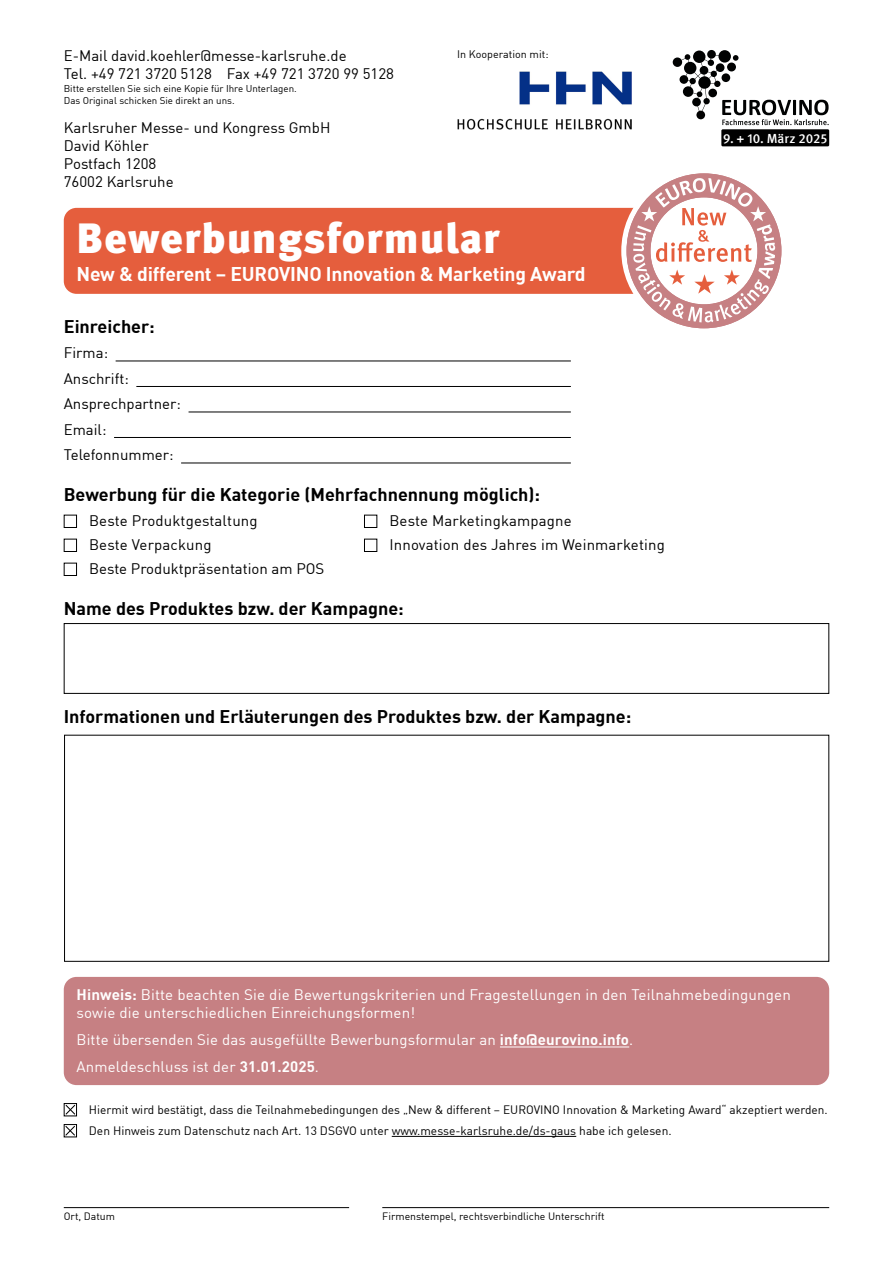
<style>
.page{position:relative;width:893px;height:1263px;background:#fff}
.page>*{position:absolute;margin:0;border:0;box-sizing:border-box;transform-origin:0 0}
.t1{font:900 42.45px "Meta Pro";letter-spacing:.02em;color:#fff}
.t2{font:700 19.5px "DIN";letter-spacing:-.01em;color:#fff}
.t3{font:700 18px "DIN";color:#000}
.t4{font:15px/18px "DIN";color:#000}
.t5{font:15px/18px "DIN";letter-spacing:.01em;color:#fff}
.t6{font:500 13.05px "Meta Pro";letter-spacing:.005em;color:#fff}
.t7{font:12px/21px "DIN";color:#000}
.t8{font:10.8px "DIN";color:#000}
.t9{font:10.5px "DIN";color:#000}
.t10{font:9.75px/11.7px "DIN";color:#000}
.s1{font-weight:700}
</style>
<div class="page">
<div style="left:64px;top:208px;width:585px;height:86px;background:#e55e3d;border-radius:13px"></div>
<hr style="left:116px;top:361px;width:455px;height:1px;background:#000">
<hr style="left:136px;top:386px;width:435px;height:1px;background:#000">
<hr style="left:189px;top:412px;width:382px;height:1px;background:#000">
<hr style="left:114px;top:437px;width:457px;height:1px;background:#000">
<hr style="left:181px;top:463px;width:390px;height:1px;background:#000">
<div style="left:64px;top:515px;width:13px;height:13px;border:1px solid #000"></div>
<div style="left:364px;top:515px;width:13px;height:13px;border:1px solid #000"></div>
<div style="left:64px;top:539px;width:13px;height:13px;border:1px solid #000"></div>
<div style="left:364px;top:539px;width:13px;height:13px;border:1px solid #000"></div>
<div style="left:64px;top:563px;width:13px;height:13px;border:1px solid #000"></div>
<svg style="left:718px;top:50px;width:13px;height:13px"></svg>
<div style="left:693px;top:51px;width:12px;height:12px;background:#010202;border-radius:50%"></div>
<div style="left:673px;top:57px;width:9px;height:10px;background:#010202;border-radius:50%"></div>
<div style="left:707px;top:50px;width:9px;height:9px;background:#010202;border-radius:50%"></div>
<svg style="left:677px;top:54px;width:152px;height:71px"></svg>
<div style="left:721px;top:129px;width:108px;height:17px;background:#000"></div>
<img style="left:457px;top:71px;width:174px;height:59px">
<hr style="left:64px;top:1207px;width:285px;height:1px;background:#000">
<hr style="left:382px;top:1207px;width:447px;height:1px;background:#000">
<hr style="left:392px;top:1136px;width:184px;height:1px;background:#000">
<div style="left:64px;top:1103px;width:13px;height:13px;border:1px solid #000"></div>
<div style="left:64px;top:1124px;width:13px;height:13px;border:1px solid #000"></div>
<div style="left:64px;top:977px;width:765px;height:108px;background:#c68083;border-radius:13px"></div>
<hr style="left:500px;top:1046px;width:129px;height:1px;background:#fff">
<div style="left:64px;top:623px;width:765px;height:71px;border:1px solid #000"></div>
<div style="left:64px;top:735px;width:765px;height:227px;border:1px solid #000"></div>
<svg style="left:621px;top:173px;width:161px;height:156px"></svg>
<svg style="left:64px;top:1104px;width:12px;height:12px"></svg>
<svg style="left:64px;top:1125px;width:12px;height:12px"></svg>
<p class="t4" style="left:64px;top:46px;width:332px">E-Mail david.koehler@messe-karlsruhe.de<br>Tel. +49 721 3720 5128 Fax +49 721 3720 99 5128</p>
<p class="t10" style="left:64px;top:83px;width:235px">Bitte erstellen Sie sich eine Kopie für Ihre Unterlagen.<br>Das Original schicken Sie direkt an uns.</p>
<p class="t4" style="left:64px;top:118px;width:268px">Karlsruher Messe- und Kongress GmbH<br>David Köhler<br>Postfach 1208<br>76002 Karlsruhe</p>
<p class="t8" style="left:457px;top:47px;width:93px">In Kooperation mit:</p>
<h1 class="t1" style="left:77px;top:204px;width:425px">Bewerbungsformular</h1>
<h2 class="t2" style="left:77px;top:261px;width:511px">New &amp; different – EUROVINO Innovation &amp; Marketing Award</h2>
<p class="t3" style="left:64px;top:315px;width:93px">Einreicher:</p>
<p class="t4" style="left:64px;top:340px;width:119px;line-height:25.5px">Firma:<br>Anschrift:<br>Ansprechpartner:<br>Email:<br>Telefonnummer:</p>
<p class="t3" style="left:64px;top:483px;width:478px">Bewerbung für die Kategorie (Mehrfachnennung möglich):</p>
<p class="t4" style="left:89px;top:512px;width:170px">Beste Produktgestaltung</p>
<p class="t4" style="left:389px;top:512px;width:184px">Beste Marketingkampagne</p>
<p class="t4" style="left:89px;top:536px;width:124px">Beste Verpackung</p>
<p class="t4" style="left:389px;top:536px;width:277px">Innovation des Jahres im Weinmarketing</p>
<p class="t4" style="left:89px;top:560px;width:237px">Beste Produktpräsentation am POS</p>
<p class="t3" style="left:64px;top:597px;width:341px">Name des Produktes bzw. der Kampagne:</p>
<p class="t3" style="left:64px;top:705px;width:569px">Informationen und Erläuterungen des Produktes bzw. der Kampagne:</p>
<p class="t6" style="left:723px;top:128px;width:106px">9. + 10. März 2025</p>
<p class="t5" style="left:77px;top:986px;width:716px"><span class="s1">Hinweis:</span> Bitte beachten Sie die Bewertungskriterien und Fragestellungen in den Teilnahmebedingungen sowie die unterschiedlichen Einreichungsformen!</p>
<p class="t5" style="left:77px;top:1026px;width:558px;line-height:27px">Bitte übersenden Sie das ausgefüllte Bewerbungsformular an <span class="s1">info@eurovino.info</span>.<br>Anmeldeschluss ist der <span class="s1">31.01.2025</span>.</p>
<p class="t7" style="left:89px;top:1099px;width:740px">Hiermit wird bestätigt, dass die Teilnahmebedingungen des „New &amp; different – EUROVINO Innovation &amp; Marketing Award“ akzeptiert werden.<br>Den Hinweis zum Datenschutz nach Art. 13 DSGVO unter www.messe-karlsruhe.de/ds-gaus habe ich gelesen.</p>
<p class="t9" style="left:64px;top:1209px;width:53px">Ort, Datum</p>
<p class="t9" style="left:382px;top:1209px;width:224px">Firmenstempel, rechtsverbindliche Unterschrift</p>
</div>
